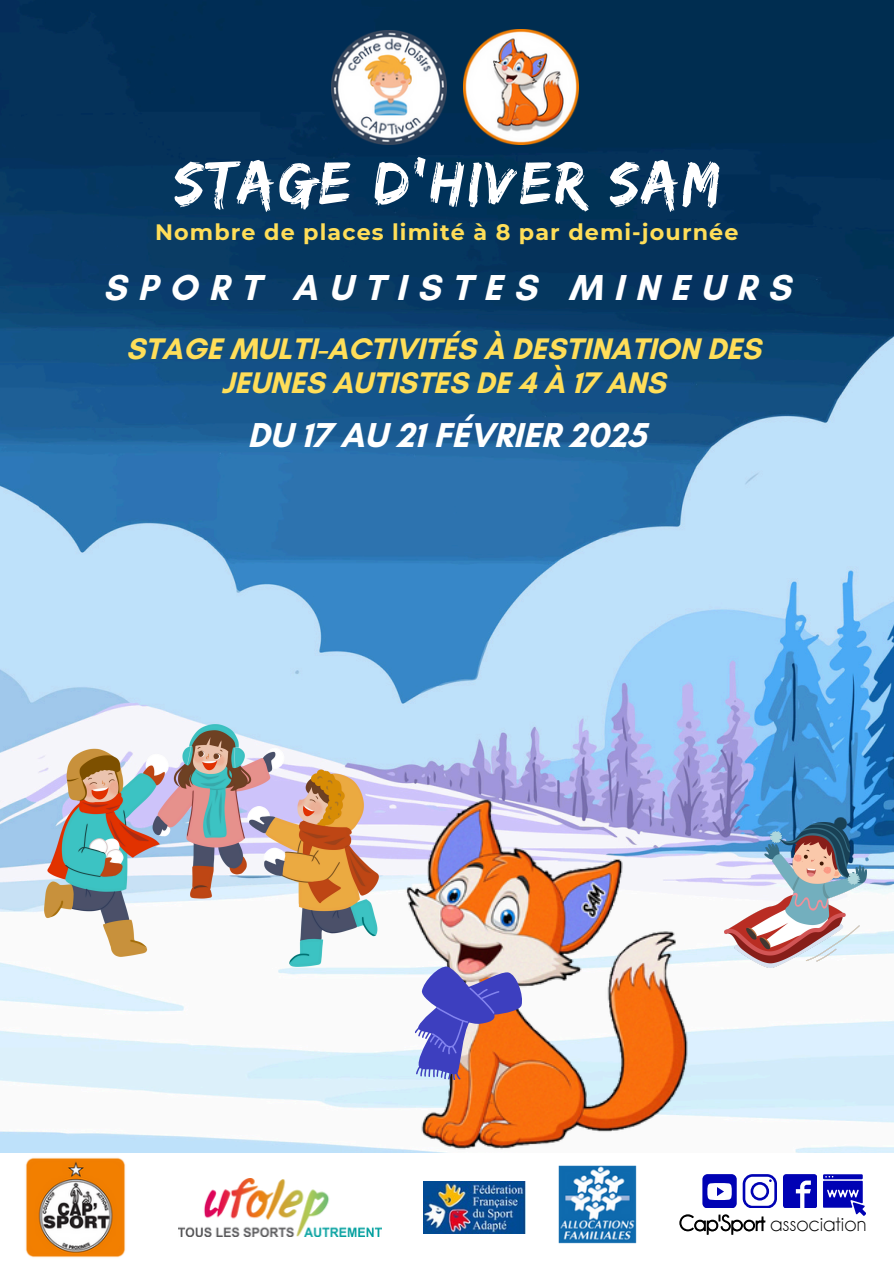
<style>
.page{position:relative;width:894px;height:1264px;background:#fff}
.page>*{position:absolute;margin:0;border:0;box-sizing:border-box;transform-origin:0 0}
.t1{font:62.55px "Edo";letter-spacing:.05em;color:#fff}
.t2{font:700 36.75px "Glacial Indifference";letter-spacing:.31em;color:#fff}
.t3{font:700 35.25px "Glacial Indifference";color:#fff}
.t4{font:700 30.3px/33.8px "Glacial Indifference";color:#ffde59;text-align:center}
.t5{font:22.5px "Champagne Limousines";color:#000}
.t6{font:700 22.2px "Montserrat";letter-spacing:.05em;color:#ffde59}
.s1{color:rgb(0 0 0/0)}
</style>
<div class="page">
<img style="left:0;top:0;width:893px;height:1152px">
<img style="left:25px;top:1157px;width:101px;height:101px">
<img style="left:178px;top:1178px;width:204px;height:58px">
<img style="left:423px;top:1181px;width:102px;height:52px">
<img style="left:558px;top:1165px;width:78px;height:78px">
<svg style="left:783px;top:1174px;width:33px;height:33px"></svg>
<svg style="left:742px;top:1174px;width:34px;height:33px"></svg>
<div style="left:702px;top:1174px;width:34px;height:33px;background:#0002b4;border-radius:5px"></div>
<svg style="left:707px;top:1183px;width:24px;height:16px"></svg>
<svg style="left:823px;top:1174px;width:42px;height:41px"></svg>
<img style="left:406px;top:797px;width:282px;height:356px">
<img style="left:332px;top:30px;width:114px;height:115px">
<img style="left:463px;top:30px;width:115px;height:115px">
<svg style="left:413px;top:964px;width:112px;height:116px;background:#9a779a"></svg>
<img style="left:44px;top:724px;width:334px;height:242px">
<img style="left:724px;top:818px;width:142px;height:149px">
<svg style="left:679px;top:1214px;width:86px;height:21px"></svg>
<p class="t1" style="left:174px;top:146px;width:546px">STAGE D’HIVER SAM</p>
<h1 class="t6" style="left:155px;top:218px;width:584px">Nombre de places limité à 8 par demi-journée</h1>
<h4 class="t2" style="left:103px;top:265px;width:688px">SPORT AUTISTES MINEURS</h4>
<h2 class="t4" style="left:126px;top:331px;width:636px">STAGE MULTI-ACTIVITÉS À DESTINATION DES<br>JEUNES AUTISTES DE 4 À 17 ANS</h2>
<h3 class="t3" style="left:247px;top:413px;width:400px">DU 17 AU 21 FÉVRIER 2025</h3>
<p class="t5" style="left:679px;top:1211px;width:189px"><span class="s1">Cap'Sport</span> association</p>
</div>
